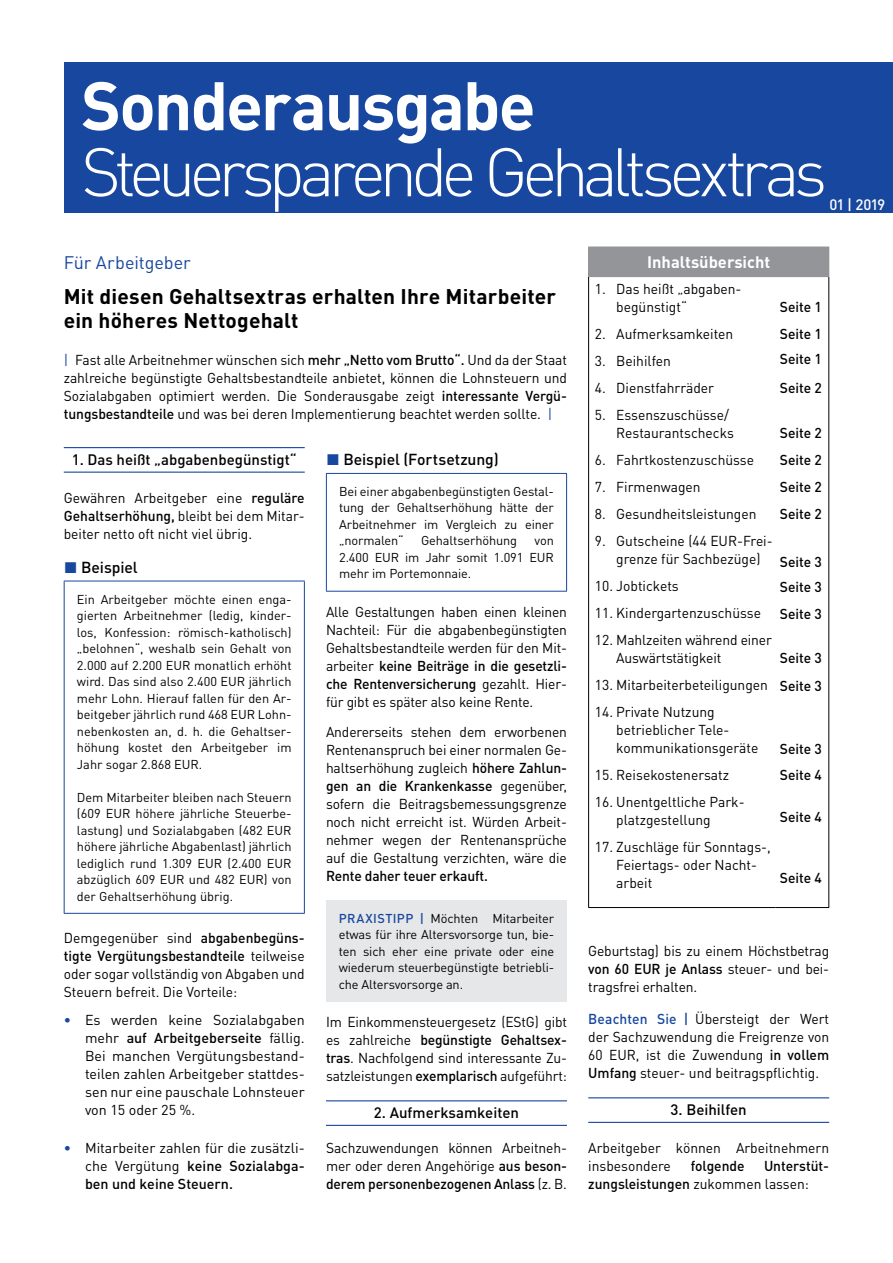
<style>
.page{position:relative;width:893px;height:1263px;background:#fff}
.page>*{position:absolute;margin:0;border:0;box-sizing:border-box;transform-origin:0 0}
.t1{font:300 67.5px "DIN Pro";letter-spacing:-.09em;color:#fff}
.t2{font:700 67.5px "DIN Pro";letter-spacing:-.03em;color:#fff}
.t3{font:700 21px/24px "DIN Pro";letter-spacing:.005em;color:#000}
.t4{font:18px "DIN Pro";letter-spacing:-.005em;color:#17479e}
.t5{font:700 16.5px "DIN Pro";color:#fff}
.t6{font:500 15.75px "DIN Pro";letter-spacing:-.005em;color:#000}
.t7{font:500 15px "DIN Pro";color:#000}
.t8{font:500 15px "DIN Pro";color:#fff}
.t9{font:14.25px/18px "DIN Pro";color:#000;text-align:justify}
.t10{font:500 14.25px/27px "DIN Pro";color:#000}
.t11{font:12.75px/16.5px "DIN Pro";letter-spacing:-.01em;color:#000;text-align:justify}
.s1{color:#17479e}
.s2{font-weight:500}
.s3{font-weight:500;color:#17479e}
.s4{font-weight:400}
</style>
<div class="page">
<div style="left:64px;top:62px;width:829px;height:151px;background:#17479e"></div>
<hr style="left:64px;top:447px;width:241px;height:1px;background:#17479e">
<hr style="left:64px;top:472px;width:241px;height:1px;background:#17479e">
<hr style="left:64px;top:581px;width:241px;height:1px;background:#17479e">
<hr style="left:64px;top:581px;width:1px;height:332px;background:#17479e">
<hr style="left:304px;top:581px;width:1px;height:332px;background:#17479e">
<hr style="left:64px;top:913px;width:241px;height:1px;background:#17479e">
<div style="left:589px;top:247px;width:240px;height:30px;background:#939598"></div>
<hr style="left:588px;top:276px;width:188px;height:1px;background:#939598">
<hr style="left:588px;top:277px;width:1px;height:630px;background:#000">
<hr style="left:588px;top:907px;width:188px;height:1px;background:#000">
<hr style="left:828px;top:277px;width:1px;height:630px;background:#000">
<hr style="left:776px;top:907px;width:53px;height:1px;background:#000">
<svg style="left:588px;top:247px;width:1px;height:29px"></svg>
<hr style="left:326px;top:1100px;width:241px;height:1px;background:#17479e">
<hr style="left:326px;top:1125px;width:241px;height:1px;background:#17479e">
<hr style="left:326px;top:473px;width:241px;height:1px;background:#17479e">
<hr style="left:326px;top:474px;width:1px;height:117px;background:#17479e">
<hr style="left:566px;top:474px;width:1px;height:117px;background:#17479e">
<hr style="left:326px;top:591px;width:241px;height:1px;background:#17479e">
<div style="left:326px;top:900px;width:241px;height:102px;background:#e6e7e8"></div>
<hr style="left:588px;top:1097px;width:241px;height:1px;background:#17479e">
<hr style="left:588px;top:1122px;width:241px;height:1px;background:#17479e">
<h1 class="t2" style="left:81px;top:60px;width:456px">Sonderausgabe</h1>
<h1 class="t1" style="left:81px;top:126px;width:747px">Steuersparende Gehaltsextras</h1>
<p class="t8" style="left:829px;top:195px;width:57px">01 | 2019</p>
<p class="t4" style="left:64px;top:251px;width:128px">Für Arbeitgeber</p>
<h2 class="t3" style="left:64px;top:283px;width:494px">Mit diesen Gehaltsextras erhalten Ihre Mitarbeiter ein höheres Nettogehalt</h2>
<p class="t9" style="left:64px;top:351px;width:505px"><span class="s1">|</span> Fast alle Arbeitnehmer wünschen sich <span class="s2">mehr „Netto vom Brutto“.</span> Und da der Staat zahlreiche begünstigte Gehaltsbestandteile anbietet, können die Lohnsteuern und Sozialabgaben optimiert werden. Die Sonderausgabe zeigt <span class="s2">interessante Vergü&shy;tungsbestandteile</span> und was bei deren Implementierung beachtet werden sollte. <span class="s1">|</span></p>
<p class="t7" style="left:72px;top:450px;width:227px">1. Das heißt „abgabenbegünstigt“</p>
<p class="t9" style="left:64px;top:489px;width:242px">Gewähren Arbeitgeber eine <span class="s2">reguläre Gehaltserhöhung,</span> bleibt bei dem Mitar&shy;beiter netto oft nicht viel übrig.</p>
<p class="t6" style="left:64px;top:556px;width:75px"><span class="s1">◼</span> Beispiel</p>
<p class="t11" style="left:77px;top:590px;width:216px">Ein Arbeitgeber möchte einen enga&shy;gierten Arbeitnehmer (ledig, kinder&shy;los, Konfession: römisch-katholisch) „belohnen“, weshalb sein Gehalt von 2.000 auf 2.200 EUR monatlich erhöht wird. Das sind also 2.400 EUR jährlich mehr Lohn. Hierauf fallen für den Ar&shy;beitgeber jährlich rund 468 EUR Lohn&shy;nebenkosten an, d. h. die Gehaltser&shy;höhung kostet den Arbeitgeber im Jahr sogar 2.868 EUR.</p>
<p class="t11" style="left:77px;top:788px;width:216px">Dem Mitarbeiter bleiben nach Steuern (609 EUR höhere jährliche Steuerbe&shy;lastung) und Sozialabgaben (482 EUR höhere jährliche Abgabenlast) jährlich lediglich rund 1.309 EUR (2.400 EUR abzüglich 609 EUR und 482 EUR) von der Gehaltserhöhung übrig.</p>
<p class="t9" style="left:64px;top:928px;width:242px">Demgegenüber sind <span class="s2">abgabenbegüns&shy;tigte Vergütungsbestandteile</span> teilweise oder sogar vollständig von Abgaben und Steuern befreit. Die Vorteile:</p>
<p class="t9" style="left:85px;top:1011px;width:221px;text-indent:-21px"><span class="s3">•</span> Es werden keine Sozialabgaben mehr <span class="s2">auf Arbeitgeberseite</span> fällig.<br>Bei manchen Vergütungsbestand&shy;teilen zahlen Arbeitgeber stattdes&shy;sen nur eine pauschale Lohnsteuer von 15 oder 25 %.</p>
<p class="t9" style="left:85px;top:1138px;width:221px;text-indent:-21px"><span class="s3">•</span> Mitarbeiter zahlen für die zusätzli&shy;che Vergütung <span class="s2">keine Sozialabga&shy;ben und keine Steuern.</span></p>
<p class="t6" style="left:326px;top:448px;width:174px"><span class="s1">◼</span> Beispiel (Fortsetzung)</p>
<p class="t11" style="left:339px;top:482px;width:216px">Bei einer abgabenbegünstigten Gestal&shy;tung der Gehaltserhöhung hätte der Arbeitnehmer im Vergleich zu einer „normalen“</p>
<p class="t11" style="left:421px;top:532px;width:97px">Gehaltserhöhung</p>
<p class="t11" style="left:339px;top:532px;width:216px;text-indent:195px">von 2.400 EUR im Jahr somit 1.091 EUR mehr im Portemonnaie.</p>
<p class="t9" style="left:326px;top:603px;width:242px">Alle Gestaltungen haben einen kleinen Nachteil: Für die abgabenbegünstigten Gehaltsbestandteile werden für den Mit&shy;arbeiter <span class="s2">keine Beiträge in die gesetzli&shy;che Rentenversicherung</span> gezahlt. Hier&shy;für gibt es später also keine Rente.</p>
<p class="t9" style="left:326px;top:723px;width:242px">Andererseits stehen dem erworbenen Rentenanspruch bei einer normalen Ge&shy;haltserhöhung zugleich <span class="s2">höhere Zahlun&shy;gen an die Krankenkasse</span> gegenüber, sofern die Beitragsbemessungsgrenze noch nicht erreicht ist. Würden Arbeit&shy;nehmer wegen der Rentenansprüche auf die Gestaltung verzichten, wäre die</p>
<p class="t10" style="left:326px;top:862px;width:163px">Rente daher teuer erkauft.</p>
<p class="t11" style="left:339px;top:909px;width:217px"><span class="s3">PRAXISTIPP |</span> Möchten Mitarbeiter etwas für ihre Altersvorsorge tun, bie&shy;ten sich eher eine private oder eine wiederum steuerbegünstigte betriebli&shy;che Altersvorsorge an.</p>
<p class="t9" style="left:326px;top:1012px;width:242px">Im Einkommensteuergesetz (EStG) gibt es zahlreiche <span class="s2">begünstigte Gehaltsex&shy;tras</span>. Nachfolgend sind interessante Zu&shy;satzleistungen <span class="s2">exemplarisch</span> aufgeführt:</p>
<p class="t7" style="left:374px;top:1103px;width:147px">2. Aufmerksamkeiten</p>
<p class="t9" style="left:326px;top:1138px;width:242px">Sachzuwendungen können Arbeitneh&shy;mer oder deren Angehörige <span class="s2">aus beson&shy;derem personenbezogenen Anlass</span> (z. B.</p>
<p class="t5" style="left:647px;top:251px;width:125px">Inhaltsübersicht</p>
<p class="t9" style="left:616px;top:279px;width:125px;text-indent:-21px">1. Das heißt „abgaben&shy;begünstigt“</p>
<p class="t9" style="left:595px;top:324px;width:140px">2. Aufmerksamkeiten</p>
<p class="t9" style="left:595px;top:351px;width:77px">3. Beihilfen</p>
<p class="t9" style="left:595px;top:378px;width:121px">4. Dienstfahrräder</p>
<p class="t9" style="left:616px;top:405px;width:119px;text-indent:-21px">5. Essenszuschüsse/<br>Restaurantschecks</p>
<p class="t9" style="left:595px;top:450px;width:161px">6. Fahrtkostenzuschüsse</p>
<p class="t9" style="left:595px;top:477px;width:107px">7. Firmenwagen</p>
<p class="t9" style="left:595px;top:504px;width:163px">8. Gesundheitsleistungen</p>
<p class="t9" style="left:616px;top:531px;width:158px;text-indent:-21px">9. Gutscheine (44 EUR-Frei&shy;grenze für Sachbezüge)</p>
<p class="t9" style="left:595px;top:576px;width:85px">10. Jobtickets</p>
<p class="t9" style="left:595px;top:603px;width:167px">11. Kindergartenzuschüsse</p>
<p class="t9" style="left:616px;top:630px;width:157px;text-indent:-21px">12. Mahlzeiten während einer<br>Auswärtstätigkeit</p>
<p class="t9" style="left:595px;top:675px;width:174px">13. Mitarbeiterbeteiligungen</p>
<p class="t9" style="left:616px;top:702px;width:144px;text-align:left;text-indent:-21px">14. Private Nutzung betrieblicher Tele&shy;kommunikationsgeräte</p>
<p class="t9" style="left:595px;top:765px;width:136px">15. Reisekostenersatz</p>
<p class="t9" style="left:616px;top:792px;width:128px;text-indent:-21px">16. Unentgeltliche Park&shy;platzgestellung</p>
<p class="t9" style="left:616px;top:837px;width:156px;text-align:left;text-indent:-21px">17. Zuschläge für Sonntags-,<br>Feiertags- oder Nacht&shy;arbeit</p>
<p class="t10" style="left:780px;top:293px;width:44px">Seite 1<br>Seite 1</p>
<p class="t10" style="left:780px;top:344px;width:44px;line-height:28.5px">Seite 1<br>Seite 2</p>
<p class="t10" style="left:780px;top:419px;width:44px;text-align:justify">Seite 2<br>Seite 2<br>Seite 2<br>Seite 2</p>
<p class="t10" style="left:780px;top:548px;width:44px;line-height:25.5px">Seite 3<br>Seite 3</p>
<p class="t10" style="left:780px;top:600px;width:44px">Seite 3</p>
<p class="t10" style="left:780px;top:643px;width:44px;line-height:28.5px">Seite 3<br>Seite 3</p>
<p class="t10" style="left:780px;top:736px;width:44px;line-height:25.5px">Seite 3<br>Seite 4</p>
<p class="t10" style="left:780px;top:803px;width:44px">Seite 4</p>
<p class="t10" style="left:780px;top:864px;width:44px">Seite 4</p>
<p class="t9" style="left:588px;top:942px;width:242px">Geburtstag) bis zu einem Höchstbetrag <span class="s2">von 60 EUR je Anlass</span> steuer- und bei&shy;tragsfrei erhalten.</p>
<p class="t9" style="left:588px;top:1009px;width:242px"><span class="s3">Beachten Sie |</span> Übersteigt der Wert der Sachzuwendung die Freigrenze von 60 EUR, ist die Zuwendung <span class="s2">in vollem Umfang</span> steuer- und beitragspflichtig.</p>
<p class="t7" style="left:671px;top:1100px;width:78px">3. Beihilfen</p>
<p class="t9" style="left:588px;top:1138px;width:242px">Arbeitgeber können Arbeitnehmern insbesondere</p>
<p class="t10" style="left:691px;top:1152px;width:56px">folgende</p>
<p class="t10" style="left:588px;top:1156px;width:242px;line-height:18px;text-indent:176px">Unterstüt&shy;zungsleistungen <span class="s4">zukommen lassen:</span></p>
</div>
